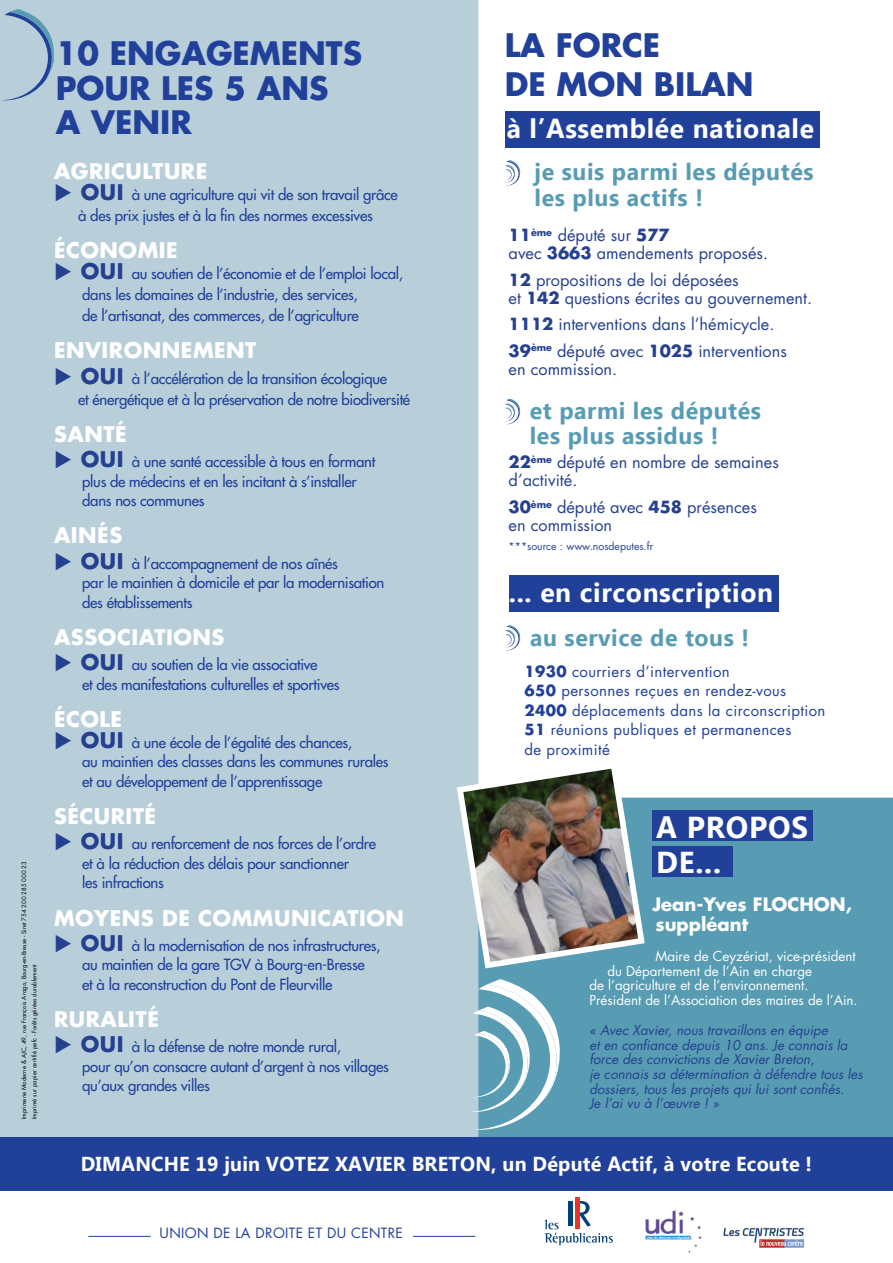
<style>
.page{position:relative;width:893px;height:1263px;background:#fff}
.page>*{position:absolute;margin:0;border:0;box-sizing:border-box;transform-origin:0 0}
.t1{font:700 31.5px/34.5px "Futura Std";color:#21409a}
.t2{font:700 30.3px/35.1px "Ebrima";letter-spacing:.025em;color:#fff}
.t3{font:700 26.85px "Ebrima";letter-spacing:.025em;color:#fff}
.t4{font:700 23.55px/25.5px "Ebrima";letter-spacing:.025em;color:#579cb3}
.t5{font:700 21px "Futura Std";letter-spacing:.025em;color:#fff}
.t6{font:700 20.1px "Ebrima";letter-spacing:.01em;color:#fff}
.t7{font:700 18px/19.5px "Futura Std";color:#fff}
.t8{font:16.35px/18px "Futura Std";color:#25408f}
.t9{font:500 15px/19.5px "Futura Std";letter-spacing:-.02em;color:#21409a}
.t10{font:15px/19.5px "Futura Std";letter-spacing:.025em;color:#21409a}
.t11{font:13.8px "Futura Std";letter-spacing:.025em;color:#21409a}
.t12{font:italic 13.35px/14.7px "Futura Std";color:#25408f}
.t13{font:13.35px "Futura Std";color:#fff}
.t14{font:10.5px "Futura Std";color:#25408f}
.t15{font:6px/10.2px "Futura Std";color:#000}
.s1{color:#25408f}
.s2{font-weight:700;font-size:21px;color:#25408f}
.s3{font-weight:700}
</style>
<div class="page">
<img style="left:645px;top:1210px;width:57px;height:43px">
<img style="left:723px;top:1227px;width:82px;height:21px">
<svg style="left:545px;top:1201px;width:68px;height:44px"></svg>
<hr style="left:576px;top:1197px;width:4px;height:32px;background:#ee3124">
<hr style="left:568px;top:1201px;width:4px;height:25px;background:#00407d">
<hr style="left:88px;top:1236px;width:63px;height:1px;background:#21409a">
<hr style="left:413px;top:1236px;width:62px;height:1px;background:#21409a">
<div style="left:478px;top:797px;width:415px;height:340px;background:#579cb3"></div>
<div style="left:652px;top:810px;width:160px;height:31px;background:#21409a"></div>
<div style="left:652px;top:847px;width:80px;height:30px;background:#21409a"></div>
<div style="left:509px;top:575px;width:269px;height:37px;background:#21409a"></div>
<div style="left:505px;top:111px;width:314px;height:37px;background:#21409a"></div>
<div style="left:0;top:0;width:478px;height:1137px;background:#b8cfda"></div>
<img style="left:454px;top:759px;width:194px;height:213px">
<svg style="left:1px;top:9px;width:53px;height:92px;background:#a4bfd1"></svg>
<div style="left:0;top:1137px;width:893px;height:53px;background:#21409a"></div>
<svg style="left:469px;top:979px;width:92px;height:152px"></svg>
<svg style="left:505px;top:160px;width:15px;height:26px"></svg>
<svg style="left:505px;top:399px;width:15px;height:25px"></svg>
<svg style="left:505px;top:625px;width:15px;height:26px"></svg>
<p class="t15" style="left:19px;top:1119px;width:259px;rotate:-90deg">Imprimerie Moderne &amp; AJC, 49, rue François Arago, Bourg-en-Bresse - Siret 754 200 285 000 23<br>Imprimé sur papier certifié pefc - Forêts gérées durablement</p>
<h1 class="t1" style="left:56px;top:36px;width:308px">10 ENGAGEMENTS<br>POUR LES 5 ANS<br>A VENIR</h1>
<h1 class="t1" style="left:505px;top:25px;width:250px;line-height:39px">LA FORCE<br>DE MON BILAN</h1>
<h3 class="t5" style="left:54px;top:157px;width:155px">AGRICULTURE</h3>
<p class="t9" style="left:54px;top:184px;width:345px;line-height:21px;text-align:center"><span class="s1">◆</span> <span class="s2">OUI</span> à une agriculture qui vit de son travail grâce à des prix justes et à la fin des normes excessives</p>
<h3 class="t5" style="left:54px;top:236px;width:125px">ÉCONOMIE</h3>
<p class="t9" style="left:82px;top:263px;width:322px;line-height:21px;text-indent:-28px"><span class="s1">◆</span> <span class="s2">OUI</span> au soutien de l’économie et de l’emploi local, dans les domaines de l’industrie, des services,<br>de l’artisanat, des commerces, de l’agriculture</p>
<h3 class="t5" style="left:54px;top:336px;width:204px">ENVIRONNEMENT</h3>
<p class="t9" style="left:78px;top:368px;width:334px;line-height:21px;text-indent:-24px"><span class="s1">◆</span> <span class="s2">OUI</span> à l’accélération de la transition écologique<br>et énergétique et à la préservation de notre biodiversité</p>
<h3 class="t5" style="left:54px;top:420px;width:74px">SANTÉ</h3>
<p class="t9" style="left:82px;top:452px;width:294px;text-indent:-28px"><span class="s1">◆</span> <span class="s2">OUI</span> à une santé accessible à tous en formant plus de médecins et en les incitant à s’installer dans nos communes</p>
<h3 class="t5" style="left:54px;top:521px;width:70px">AINÉS</h3>
<p class="t9" style="left:82px;top:553px;width:304px;text-indent:-28px"><span class="s1">◆</span> <span class="s2">OUI</span> à l’accompagnement de nos aînés<br>par le maintien à domicile et par la modernisation des établissements</p>
<h3 class="t5" style="left:54px;top:623px;width:172px">ASSOCIATIONS</h3>
<p class="t9" style="left:82px;top:655px;width:259px;text-indent:-28px"><span class="s1">◆</span> <span class="s2">OUI</span> au soutien de la vie associative<br>et des manifestations culturelles et sportives</p>
<h3 class="t5" style="left:54px;top:705px;width:70px">ÉCOLE</h3>
<p class="t9" style="left:82px;top:733px;width:308px;text-indent:-28px"><span class="s1">◆</span> <span class="s2">OUI</span> à une école de l’égalité des chances,<br>au maintien des classes dans les communes rurales et au développement de l’apprentissage</p>
<h3 class="t5" style="left:54px;top:802px;width:104px">SÉCURITÉ</h3>
<p class="t9" style="left:82px;top:834px;width:295px;text-indent:-28px"><span class="s1">◆</span> <span class="s2">OUI</span> au renforcement de nos forces de l’ordre et à la réduction des délais pour sanctionner<br>les infractions</p>
<h3 class="t5" style="left:54px;top:904px;width:352px">MOYENS DE COMMUNICATION</h3>
<p class="t9" style="left:82px;top:936px;width:300px;text-indent:-28px"><span class="s1">◆</span> <span class="s2">OUI</span> à la modernisation de nos infrastructures, au maintien de la gare TGV à Bourg-en-Bresse<br>et à la reconstruction du Pont de Fleurville</p>
<h3 class="t5" style="left:54px;top:1005px;width:106px">RURALITÉ</h3>
<p class="t9" style="left:82px;top:1037px;width:308px;text-indent:-28px"><span class="s1">◆</span> <span class="s2">OUI</span> à la défense de notre monde rural,<br>pour qu’on consacre autant d’argent à nos villages qu’aux grandes villes</p>
<h3 class="t3" style="left:507px;top:108px;width:309px">à l’Assemblée nationale</h3>
<h3 class="t4" style="left:535px;top:160px;width:280px">je suis parmi les députés les plus actifs !</h3>
<p class="t8" style="left:509px;top:226px;width:261px"><span class="s3">11</span><sup>ème</sup> député sur <span class="s3">577<br></span>avec <span class="s3">3663</span> amendements proposés.</p>
<p class="t8" style="left:509px;top:271px;width:305px"><span class="s3">12</span> propositions de loi déposées<br>et <span class="s3">142</span> questions écrites au gouvernement.</p>
<p class="t8" style="left:509px;top:311px;width:280px;line-height:26.5px"><span class="s3">1112</span> interventions dans l’hémicycle.<br><span class="s3">39</span><sup>ème</sup> député avec <span class="s3">1025</span> interventions</p>
<p class="t8" style="left:509px;top:360px;width:110px">en commission.</p>
<h3 class="t4" style="left:530px;top:399px;width:233px">et parmi les députés les plus assidus !</h3>
<p class="t8" style="left:509px;top:454px;width:272px"><span class="s3">22</span><sup>ème</sup> député en nombre de semaines d’activité.</p>
<p class="t8" style="left:509px;top:498px;width:250px"><span class="s3">30</span><sup>ème</sup> député avec <span class="s3">458</span> présences en commission</p>
<p class="t14" style="left:509px;top:539px;width:146px">***source : www.nosdeputes.fr</p>
<h3 class="t3" style="left:509px;top:572px;width:266px">... en circonscription</h3>
<h3 class="t4" style="left:530px;top:626px;width:220px">au service de tous !</h3>
<p class="t10" style="left:524px;top:662px;width:303px"><span class="s3">1930</span> courriers d’intervention<br><span class="s3">650</span> personnes reçues en rendez-vous<br><span class="s3">2400</span> déplacements dans la circonscription<br><span class="s3">51</span> réunions publiques et permanences<br>de proximité</p>
<h2 class="t2" style="left:656px;top:811px;width:153px">A PROPOS<br>DE...</h2>
<p class="t7" style="left:652px;top:894px;width:201px">Jean-Yves FLOCHON, suppléant</p>
<p class="t13" style="left:655px;top:947px;width:202px">Maire de Ceyzériat, vice-président</p>
<p class="t13" style="left:607px;top:962px;width:206px">du Département de l’Ain en charge</p>
<p class="t13" style="left:589px;top:977px;width:221px">de l’agriculture et de l’environnement.</p>
<p class="t13" style="left:589px;top:991px;width:270px">Président de l’Association des maires de l’Ain.</p>
<p class="t12" style="left:589px;top:1023px;width:275px">« Avec Xavier, nous travaillons en équipe<br>et en confiance depuis 10 ans. Je connais la force des convictions de Xavier Breton,<br>je connais sa détermination à défendre tous les dossiers, tous les projets qui lui sont confiés.<br>Je l’ai vu à l’œuvre ! »</p>
<h3 class="t6" style="left:81px;top:1149px;width:733px">DIMANCHE 19 juin VOTEZ XAVIER BRETON, un Député Actif, à votre Ecoute !</h3>
<p class="t11" style="left:160px;top:1224px;width:245px">UNION DE LA DROITE ET DU CENTRE</p>
</div>
